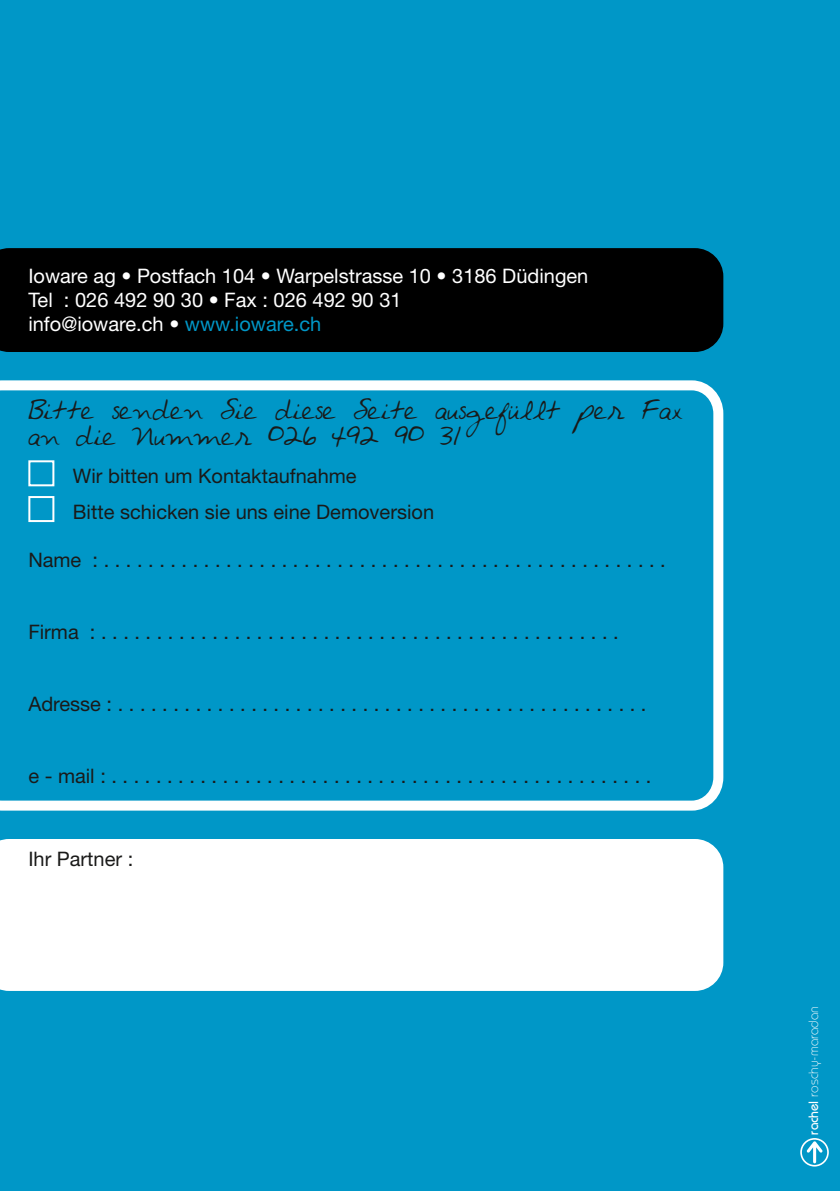
<style>
.page{position:relative;width:840px;height:1191px;background:#fff}
.page>*{position:absolute;margin:0;border:0;box-sizing:border-box;transform-origin:0 0}
.t1{font:22px/26.4px "Avantque...";color:#1a1a19}
.t2{font:20px/36px "Helvetica Neue";color:#1a1a19}
.t3{font:20px/24px "Helvetica Neue";color:#fff}
.t4{font:300 13.4px "Bauhaus";color:#fff}
.s1{color:#0097c7}
.s2{font-weight:500}
</style>
<div class="page">
<div style="left:0;top:0;width:839px;height:1191px;background:#0097c7"></div>
<svg style="left:0;top:380px;width:723px;height:430px"></svg>
<div style="left:0;top:248px;width:723px;height:104px;background:#000"></div>
<div style="left:0;top:839px;width:723px;height:152px;background:#fff"></div>
<div style="left:28px;top:460px;width:26px;height:26px;border:2px solid #fff"></div>
<div style="left:28px;top:496px;width:26px;height:26px;border:2px solid #fff"></div>
<svg style="left:800px;top:1138px;width:28px;height:28px"></svg>
<p class="t3" style="left:28px;top:264px;width:561px">Ioware ag • Postfach 104 • Warpelstrasse 10 • 3186 Düdingen<br>Tel : 026 492 90 30 • Fax : 026 492 90 31<br>info@ioware.ch • <span class="s1">www.ioware.ch</span></p>
<p class="t1" style="left:28px;top:398px;width:655px">Bitte senden Sie diese Seite ausgefüllt per Fax an die Nummer 026 492 90 31</p>
<p class="t2" style="left:73px;top:458px;width:362px">Wir bitten um Kontaktaufnahme<br>Bitte schicken sie uns eine Demoversion</p>
<p class="t2" style="left:28px;top:542px;width:638px">Name : . . . . . . . . . . . . . . . . . . . . . . . . . . . . . . . . . . . . . . . . . . . . . . . . . . .</p>
<p class="t2" style="left:28px;top:614px;width:591px">Firma : . . . . . . . . . . . . . . . . . . . . . . . . . . . . . . . . . . . . . . . . . . . . . . .</p>
<p class="t2" style="left:28px;top:686px;width:619px">Adresse : . . . . . . . . . . . . . . . . . . . . . . . . . . . . . . . . . . . . . . . . . . . . . . . .</p>
<p class="t2" style="left:28px;top:758px;width:624px">e - mail : . . . . . . . . . . . . . . . . . . . . . . . . . . . . . . . . . . . . . . . . . . . . . . . . .</p>
<p class="t2" style="left:28px;top:841px;width:106px">Ihr Partner :</p>
<p class="t4" style="left:805px;top:1134px;width:131px;rotate:-90deg"><span class="s2">rachel</span> roschy-maradan</p>
</div>
